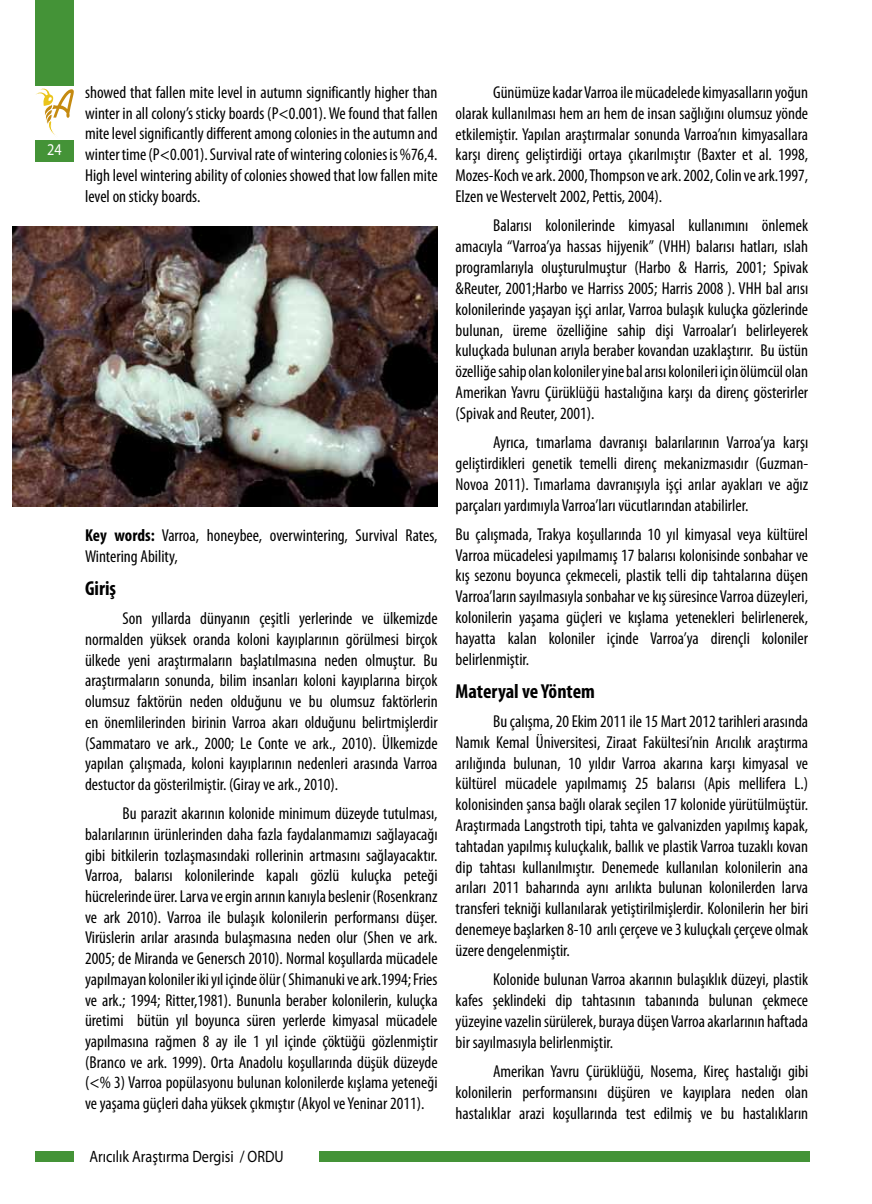
<style>
.page{position:relative;width:872px;height:1204px;background:#fff}
.page>*{position:absolute;margin:0;border:0;box-sizing:border-box;transform-origin:0 0}
.t1{font:700 condensed 20.25px "Myriad Pro";color:#000}
.t2{font:condensed 17.25px/20.9px "Myriad Pro";color:#000;text-align:justify}
.t3{font:16.5px "Myriad Pro";color:#000;scale:.86 1}
.t4{font:16.5px "Myriad Pro";color:#fff;scale:.86 1}
.s1{font-weight:700}
</style>
<div class="page">
<div style="left:319px;top:1151px;width:490px;height:10px;background:#449337"></div>
<svg style="left:36px;top:88px;width:38px;height:47px"></svg>
<div style="left:36px;top:0;width:38px;height:85px;background:#449337"></div>
<div style="left:36px;top:140px;width:38px;height:22px;background:#449337"></div>
<div style="left:36px;top:1151px;width:38px;height:10px;background:#449337"></div>
<img style="left:12px;top:227px;width:425px;height:279px">
<p class="t4" style="left:47px;top:140px;width:18px">24</p>
<p class="t2" style="left:85px;top:82px;width:354px">showed that fallen mite level in autumn significantly higher than winter in all colony’s sticky boards (P&lt;0.001). We found that fallen mite level significantly different among colonies in the autumn and winter time (P&lt;0.001). Survival rate of wintering colonies is %76,4.<br>High level wintering ability of colonies showed that low fallen mite level on sticky boards.</p>
<p class="t2" style="left:85px;top:525px;width:354px"><span class="s1">Key words:</span> Varroa, honeybee, overwintering, Survival Rates,<br>Wintering Ability,</p>
<p class="t1" style="left:85px;top:575px;width:33px">Giriş</p>
<p class="t2" style="left:85px;top:608px;width:354px;text-indent:38px">Son yıllarda dünyanın çeşitli yerlerinde ve ülkemizde normalden yüksek oranda koloni kayıplarının görülmesi birçok ülkede yeni araştırmaların başlatılmasına neden olmuştur. Bu araştırmaların sonunda, bilim insanları koloni kayıplarına birçok olumsuz faktörün neden olduğunu ve bu olumsuz faktörlerin en önemlilerinden birinin Varroa akarı olduğunu belirtmişlerdir (Sammataro ve ark., 2000; Le Conte ve ark., 2010). Ülkemizde yapılan çalışmada, koloni kayıplarının nedenleri arasında Varroa destuctor da gösterilmiştir. (Giray ve ark., 2010).</p>
<p class="t2" style="left:85px;top:802px;width:354px;text-indent:38px">Bu parazit akarının kolonide minimum düzeyde tutulması, balarılarının ürünlerinden daha fazla faydalanmamızı sağlayacağı gibi bitkilerin tozlaşmasındaki rollerinin artmasını sağlayacaktır.<br>Varroa, balarısı kolonilerinde kapalı gözlü kuluçka peteği hücrelerinde ürer. Larva ve ergin arının kanıyla beslenir (Rosenkranz ve ark 2010). Varroa ile bulaşık kolonilerin performansı düşer.<br>Virüslerin arılar arasında bulaşmasına neden olur (Shen ve ark.<br>2005; de Miranda ve Genersch 2010). Normal koşullarda mücadele yapılmayan koloniler iki yıl içinde ölür ( Shimanuki ve ark.1994; Fries ve ark.; 1994; Ritter,1981). Bununla beraber kolonilerin, kuluçka üretimi bütün yıl boyunca süren yerlerde kimyasal mücadele yapılmasına rağmen 8 ay ile 1 yıl içinde çöktüğü gözlenmiştir (Branco ve ark. 1999). Orta Anadolu koşullarında düşük düzeyde (&lt;% 3) Varroa popülasyonu bulunan kolonilerde kışlama yeteneği ve yaşama güçleri daha yüksek çıkmıştır (Akyol ve Yeninar 2011).</p>
<p class="t3" style="left:90px;top:1146px;width:227px">Arıcılık Araştırma Dergisi / ORDU</p>
<p class="t2" style="left:455px;top:82px;width:354px;text-indent:38px">Günümüze kadar Varroa ile mücadelede kimyasalların yoğun olarak kullanılması hem arı hem de insan sağlığını olumsuz yönde etkilemiştir. Yapılan araştırmalar sonunda Varroa’nın kimyasallara karşı direnç geliştirdiği ortaya çıkarılmıştır (Baxter et al. 1998, Mozes-Koch ve ark. 2000, Thompson ve ark. 2002, Colin ve ark.1997, Elzen ve Westervelt 2002, Pettis, 2004).</p>
<p class="t2" style="left:455px;top:215px;width:354px;text-indent:38px">Balarısı kolonilerinde kimyasal kullanımını önlemek amacıyla “Varroa’ya hassas hijyenik” (VHH) balarısı hatları, ıslah programlarıyla oluşturulmuştur (Harbo &amp; Harris, 2001; Spivak &amp;Reuter, 2001;Harbo ve Harriss 2005; Harris 2008 ). VHH bal arısı kolonilerinde yaşayan işçi arılar, Varroa bulaşık kuluçka gözlerinde bulunan, üreme özelliğine sahip dişi Varroalar’ı belirleyerek kuluçkada bulunan arıyla beraber kovandan uzaklaştırır. Bu üstün özelliğe sahip olan koloniler yine bal arısı kolonileri için ölümcül olan Amerikan Yavru Çürüklüğü hastalığına karşı da direnç gösterirler (Spivak and Reuter, 2001).</p>
<p class="t2" style="left:455px;top:432px;width:354px;text-indent:38px">Ayrıca, tımarlama davranışı balarılarının Varroa’ya karşı geliştirdikleri genetik temelli direnç mekanizmasıdır (Guzman-Novoa 2011). Tımarlama davranışıyla işçi arılar ayakları ve ağız parçaları yardımıyla Varroa’ları vücutlarından atabilirler.</p>
<p class="t2" style="left:455px;top:523px;width:354px">Bu çalışmada, Trakya koşullarında 10 yıl kimyasal veya kültürel Varroa mücadelesi yapılmamış 17 balarısı kolonisinde sonbahar ve kış sezonu boyunca çekmeceli, plastik telli dip tahtalarına düşen Varroa’ların sayılmasıyla sonbahar ve kış süresince Varroa düzeyleri, kolonilerin yaşama güçleri ve kışlama yetenekleri belirlenerek, hayatta kalan koloniler içinde Varroa’ya dirençli koloniler belirlenmiştir.</p>
<p class="t1" style="left:455px;top:678px;width:141px">Materyal ve Yöntem</p>
<p class="t2" style="left:455px;top:710px;width:354px;text-indent:38px">Bu çalışma, 20 Ekim 2011 ile 15 Mart 2012 tarihleri arasında Namık Kemal Üniversitesi, Ziraat Fakültesi’nin Arıcılık araştırma arılığında bulunan, 10 yıldır Varroa akarına karşı kimyasal ve kültürel mücadele yapılmamış 25 balarısı (Apis mellifera L.) kolonisinden şansa bağlı olarak seçilen 17 kolonide yürütülmüştür.<br>Araştırmada Langstroth tipi, tahta ve galvanizden yapılmış kapak, tahtadan yapılmış kuluçkalık, ballık ve plastik Varroa tuzaklı kovan dip tahtası kullanılmıştır. Denemede kullanılan kolonilerin ana arıları 2011 baharında aynı arılıkta bulunan kolonilerden larva transferi tekniği kullanılarak yetiştirilmişlerdir. Kolonilerin her biri denemeye başlarken 8-10 arılı çerçeve ve 3 kuluçkalı çerçeve olmak üzere dengelenmiştir.</p>
<p class="t2" style="left:455px;top:968px;width:354px;text-indent:38px">Kolonide bulunan Varroa akarının bulaşıklık düzeyi, plastik kafes şeklindeki dip tahtasının tabanında bulunan çekmece yüzeyine vazelin sürülerek, buraya düşen Varroa akarlarının haftada bir sayılmasıyla belirlenmiştir.</p>
<p class="t2" style="left:455px;top:1060px;width:354px;text-indent:38px">Amerikan Yavru Çürüklüğü, Nosema, Kireç hastalığı gibi kolonilerin performansını düşüren ve kayıplara neden olan hastalıklar arazi koşullarında test edilmiş ve bu hastalıkların</p>
</div>
